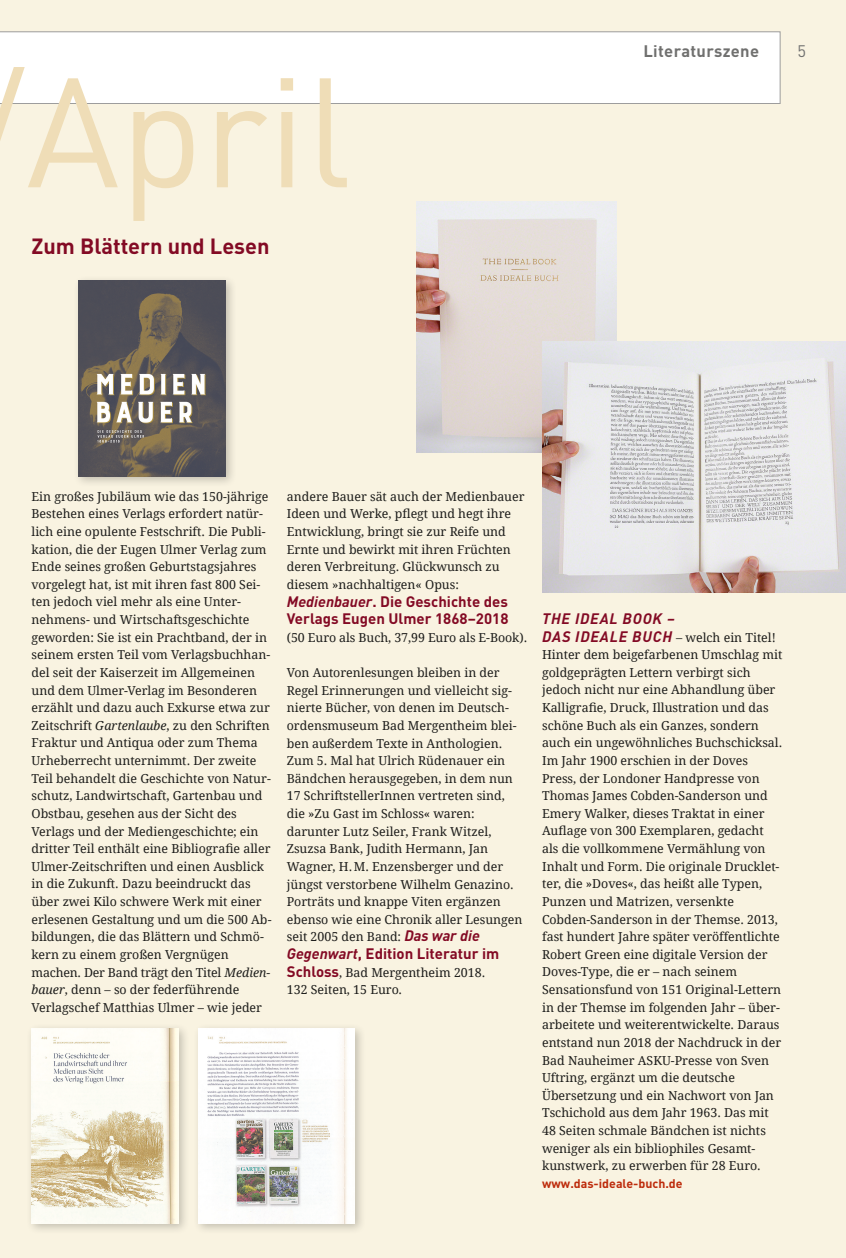
<style>
.page{position:relative;width:846px;height:1258px;background:#fff}
.page>*{position:absolute;margin:0;border:0;box-sizing:border-box;transform-origin:0 0}
.t1{font:153px "DINOT Regular 2";color:#efddb7}
.t2{font:21.75px "DINOT Bold 2";color:#830a24}
.t3{font:16.5px "DINOT Bold 2";letter-spacing:.02em;color:#70706f}
.t4{font:16.5px "DINOT Regular 2";color:#70706f}
.t5{font:15px/17.7px "DINOT Bold 2";color:#830a24}
.t6{font:italic 700 15px "DINOT";letter-spacing:.05em;color:#830a24}
.t7{font:12.3px/17.5px "Droid Serif 2";color:#1d1d1b}
.t8{font:12.3px "Droid Serif";color:#1d1d1b}
.t9{font:12.3px "DINOT Bold 2";color:#bd2b0b}
.s1{font-family:"Droid Serif";font-style:italic}
.s2{font-family:"DINOT";font-weight:700;font-style:italic}
.s3{font-family:"DINOT";font-weight:700;font-style:italic;font-size:15px;color:#830a24}
.s4{font-family:"DINOT Bold 2";font-size:15px;color:#830a24}
</style>
<div class="page">
<div style="left:0;top:0;width:845px;height:1258px;background:#f9f3e1"></div>
<div style="left:0;top:32px;width:780px;height:72px;background:#fff"></div>
<div style="left:73px;top:275px;width:164px;height:212px;background:#1d1d1b;opacity:.25"></div>
<img style="left:78px;top:281px;width:147px;height:195px">
<img style="left:416px;top:201px;width:200px;height:251px">
<img style="left:542px;top:342px;width:303px;height:251px">
<div style="left:26px;top:1023px;width:164px;height:212px;background:#1d1d1b;opacity:.25"></div>
<img style="left:31px;top:1028px;width:147px;height:196px">
<div style="left:193px;top:1023px;width:173px;height:212px;background:#1d1d1b;opacity:.25"></div>
<img style="left:198px;top:1028px;width:156px;height:196px">
<h1 class="t1" style="left:26px;top:28px;width:327px">April</h1>
<h2 class="t2" style="left:31px;top:232px;width:239px">Zum Blättern und Lesen</h2>
<h3 class="t3" style="left:643px;top:40px;width:117px">Literaturszene</h3>
<h3 class="t4" style="left:797px;top:40px;width:10px">5</h3>
<p class="t7" style="left:31px;top:488px;width:241px">Ein großes Jubiläum wie das 150-jährige Bestehen eines Verlags erfordert natür&shy;lich eine opulente Festschrift. Die Publi&shy;kation, die der Eugen Ulmer Verlag zum Ende seines großen Geburtstagsjahres vorgelegt hat, ist mit ihren fast 800 Sei&shy;ten jedoch viel mehr als eine Unter&shy;nehmens- und Wirtschaftsgeschichte geworden: Sie ist ein Prachtband, der in seinem ersten Teil vom Verlagsbuchhan&shy;del seit der Kaiserzeit im Allgemeinen und dem Ulmer-Verlag im Besonderen erzählt und dazu auch Exkurse etwa zur Zeitschrift <span class="s1">Gartenlaube</span>, zu den Schriften Fraktur und Antiqua oder zum Thema Urheberrecht unternimmt. Der zweite Teil behandelt die Geschichte von Natur&shy;schutz, Landwirtschaft, Gartenbau und Obstbau, gesehen aus der Sicht des Verlags und der Mediengeschichte; ein</p>
<p class="t8" style="left:31px;top:841px;width:240px">dritter Teil enthält eine Bibliografie aller</p>
<p class="t7" style="left:31px;top:858px;width:242px">Ulmer-Zeitschriften und einen Ausblick in die Zukunft. Dazu beeindruckt das über zwei Kilo schwere Werk mit einer erlesenen Gestaltung und um die 500 Ab&shy;bildungen, die das Blättern und Schmö&shy;kern zu einem großen Vergnügen machen. Der Band trägt den Titel <span class="s1">Medien&shy;bauer</span>, denn – so der federführende Verlagschef Matthias Ulmer – wie jeder</p>
<p class="t7" style="left:287px;top:488px;width:239px">andere Bauer sät auch der Medienbauer</p>
<p class="t8" style="left:287px;top:506px;width:226px">Ideen und Werke, pflegt und hegt ihre</p>
<p class="t7" style="left:287px;top:523px;width:225px">Entwicklung, bringt sie zur Reife und Ernte und bewirkt mit ihren Früchten deren Verbreitung. Glückwunsch zu diesem »nachhaltigen« Opus:</p>
<p class="t5" style="left:287px;top:592px;width:223px"><span class="s2">Medienbauer</span>. Die Geschichte des<br>Verlags Eugen Ulmer 1868–2018</p>
<p class="t7" style="left:287px;top:629px;width:242px">(50 Euro als Buch, 37,99 Euro als E-Book).</p>
<p class="t7" style="left:287px;top:664px;width:237px">Von Autorenlesungen bleiben in der Regel Erinnerungen und vielleicht sig&shy;nierte Bücher, von denen im Deutsch&shy;ordensmuseum Bad Mergentheim blei&shy;ben außerdem Texte in Anthologien.<br>Zum 5. Mal hat Ulrich Rüdenauer ein Bändchen herausgegeben, in dem nun 17 SchriftstellerInnen vertreten sind, die »Zu Gast im Schloss« waren: darunter Lutz Seiler, Frank Witzel, Zsuzsa Bank, Judith Hermann, Jan Wagner, H.M. Enzensberger und der jüngst verstorbene Wilhelm Genazino.<br>Porträts und knappe Viten ergänzen ebenso wie eine Chronik aller Lesungen seit 2005 den Band: <span class="s3">Das war die</span></p>
<p class="t5" style="left:287px;top:944px;width:214px"><span class="s2">Gegenwart</span>, Edition Literatur im</p>
<p class="t7" style="left:287px;top:963px;width:200px"><span class="s4">Schloss</span>, Bad Mergentheim 2018.<br>132 Seiten, 15 Euro.</p>
<p class="t6" style="left:542px;top:608px;width:134px">THE IDEAL BOOK –</p>
<p class="t7" style="left:542px;top:628px;width:242px"><span class="s3">DAS IDEALE BUCH</span> – welch ein Titel!<br>Hinter dem beigefarbenen Umschlag mit goldgeprägten Lettern verbirgt sich jedoch nicht nur eine Abhandlung über</p>
<p class="t8" style="left:542px;top:700px;width:228px">Kalligrafie, Druck, Illustration und das</p>
<p class="t7" style="left:542px;top:717px;width:241px">schöne Buch als ein Ganzes, sondern auch ein ungewöhnliches Buchschicksal.<br>Im Jahr 1900 erschien in der Doves Press, der Londoner Handpresse von Thomas James Cobden-Sanderson und Emery Walker, dieses Traktat in einer</p>
<p class="t8" style="left:542px;top:823px;width:223px">Auflage von 300 Exemplaren, gedacht</p>
<p class="t7" style="left:542px;top:840px;width:241px">als die vollkommene Vermählung von Inhalt und Form. Die originale Drucklet&shy;ter, die »Doves«, das heißt alle Typen, Punzen und Matrizen, versenkte Cobden-Sanderson in der Themse. 2013, fast hundert Jahre später veröffentlichte Robert Green eine digitale Version der Doves-Type, die er – nach seinem Sensationsfund von 151 Original-Lettern in der Themse im folgenden Jahr – über&shy;arbeitete und weiterentwickelte. Daraus entstand nun 2018 der Nachdruck in der Bad Nauheimer ASKU-Presse von Sven Uftring, ergänzt um die deutsche Übersetzung und ein Nachwort von Jan Tschichold aus dem Jahr 1963. Das mit 48 Seiten schmale Bändchen ist nichts weniger als ein bibliophiles Gesamt&shy;kunstwerk, zu erwerben für 28 Euro.</p>
<p class="t9" style="left:542px;top:1175px;width:142px">www.das-ideale-buch.de</p>
</div>
